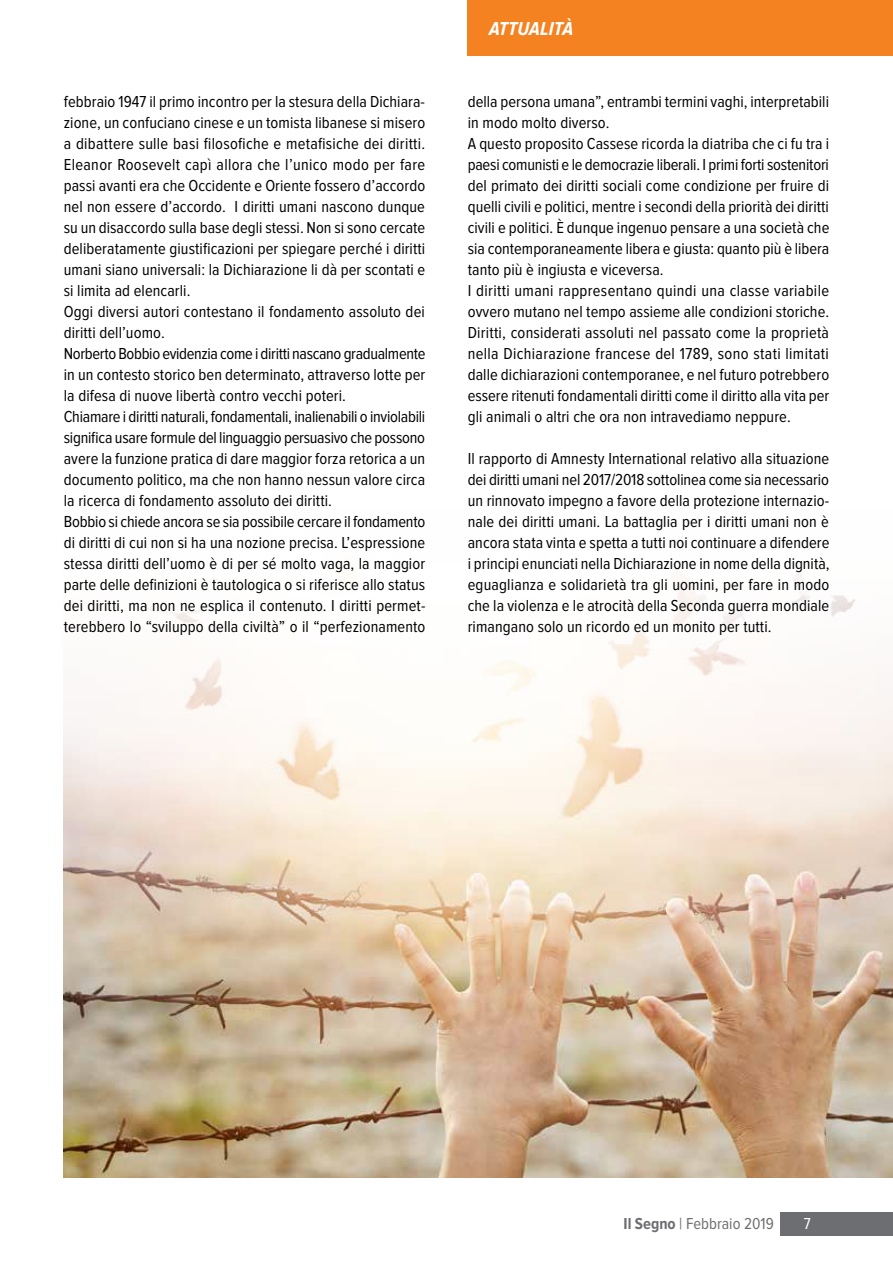
<style>
.page{position:relative;width:893px;height:1263px;background:#fff}
.page>*{position:absolute;margin:0;border:0;box-sizing:border-box;transform-origin:0 0}
.t1{font:italic 700 19.5px "Proxima Nova Cond";letter-spacing:.005em;color:#fff}
.t2{font:16.5px/21px "Proxima Nova Cond";letter-spacing:.005em;color:#000}
.t3{font:16.5px "Proxima Nova Cond";color:#6d6e71}
.t4{font:16.5px "Proxima Nova Cond";color:#fff}
.s1{font-weight:700}
</style>
<div class="page">
<div style="left:780px;top:1212px;width:113px;height:23px;background:#6d6e71"></div>
<img style="left:64px;top:573px;width:829px;height:605px">
<div style="left:468px;top:0;width:425px;height:55px;background:#f58220"></div>
<p class="t1" style="left:489px;top:18px;width:86px">ATTUALITà</p>
<p class="t2" style="left:64px;top:91px;width:363px">febbraio 1947 il primo incontro per la stesura della Dichiara&shy;zione, un confuciano cinese e un tomista libanese si misero a dibattere sulle basi filosofiche e metafisiche dei diritti.<br>Eleanor Roosevelt capì allora che l’unico modo per fare passi avanti era che Occidente e Oriente fossero d’accordo nel non essere d’accordo. I diritti umani nascono dunque su un disaccordo sulla base degli stessi. Non si sono cercate deliberatamente giustificazioni per spiegare perché i diritti umani siano universali: la Dichiarazione li dà per scontati e si limita ad elencarli.<br>Oggi diversi autori contestano il fondamento assoluto dei diritti dell’uomo.<br>Norberto Bobbio evidenzia come i diritti nascano gradualmente in un contesto storico ben determinato, attraverso lotte per la difesa di nuove libertà contro vecchi poteri.<br>Chiamare i diritti naturali, fondamentali, inalienabili o inviolabili significa usare formule del linguaggio persuasivo che possono avere la funzione pratica di dare maggior forza retorica a un documento politico, ma che non hanno nessun valore circa la ricerca di fondamento assoluto dei diritti.<br>Bobbio si chiede ancora se sia possibile cercare il fondamento di diritti di cui non si ha una nozione precisa. L’espressione stessa diritti dell’uomo è di per sé molto vaga, la maggior parte delle definizioni è tautologica o si riferisce allo status dei diritti, ma non ne esplica il contenuto. I diritti permet&shy;terebbero lo “sviluppo della civiltà” o il “perfezionamento</p>
<p class="t2" style="left:468px;top:91px;width:363px">della persona umana”, entrambi termini vaghi, interpretabili in modo molto diverso.<br>A questo proposito Cassese ricorda la diatriba che ci fu tra i paesi comunisti e le democrazie liberali. I primi forti sostenitori del primato dei diritti sociali come condizione per fruire di quelli civili e politici, mentre i secondi della priorità dei diritti civili e politici. È dunque ingenuo pensare a una società che sia contemporaneamente libera e giusta: quanto più è libera tanto più è ingiusta e viceversa.<br>I diritti umani rappresentano quindi una classe variabile ovvero mutano nel tempo assieme alle condizioni storiche.<br>Diritti, considerati assoluti nel passato come la proprietà nella Dichiarazione francese del 1789, sono stati limitati dalle dichiarazioni contemporanee, e nel futuro potrebbero essere ritenuti fondamentali diritti come il diritto alla vita per gli animali o altri che ora non intravediamo neppure.</p>
<p class="t2" style="left:468px;top:448px;width:363px;text-align:justify">Il rapporto di Amnesty International relativo alla situazione dei diritti umani nel 2017/2018 sottolinea come sia necessario un rinnovato impegno a favore della protezione internazio&shy;nale dei diritti umani. La battaglia per i diritti umani non è ancora stata vinta e spetta a tutti noi continuare a difendere i principi enunciati nella Dichiarazione in nome della dignità, eguaglianza e solidarietà tra gli uomini, per fare in modo che la violenza e le atrocità della Seconda guerra mondiale rimangano solo un ricordo ed un monito per tutti.</p>
<p class="t3" style="left:623px;top:1214px;width:152px"><span class="s1">Il Segno</span> | Febbraio 2019</p>
<p class="t4" style="left:804px;top:1214px;width:8px">7</p>
</div>
